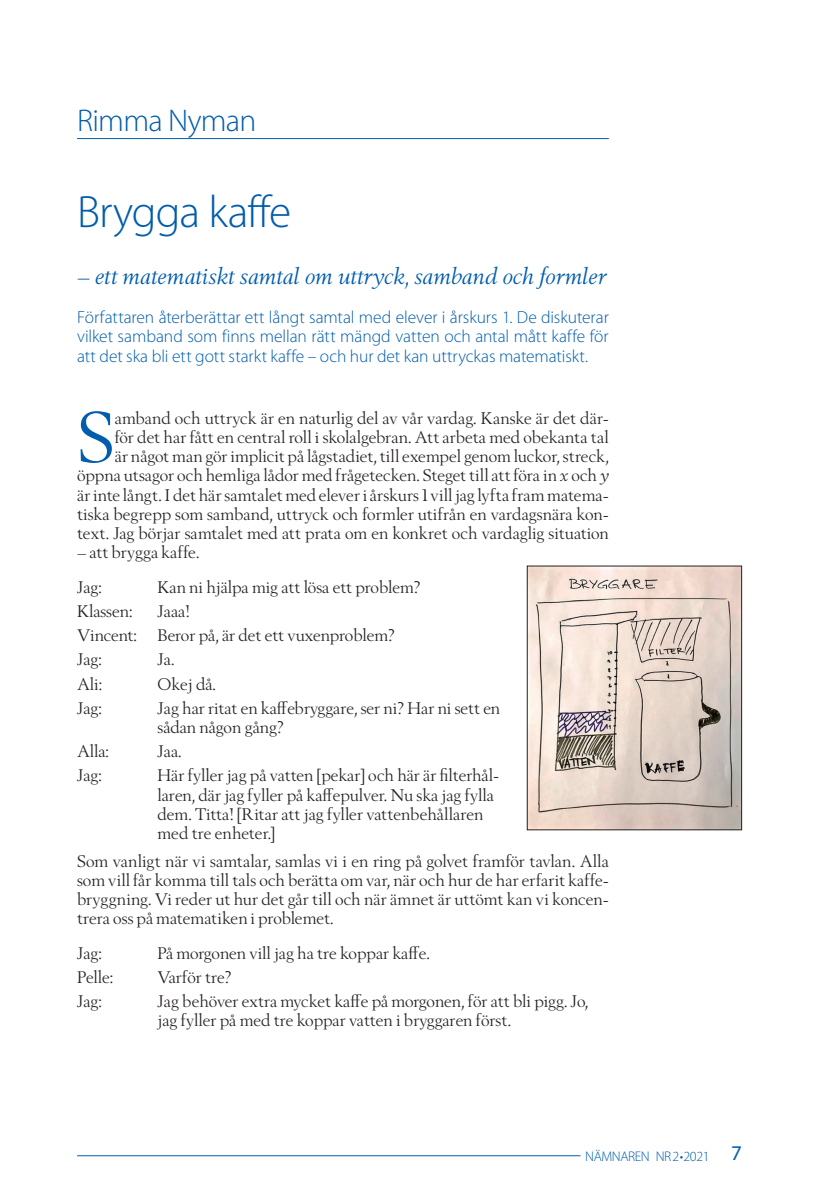
<style>
.page{position:relative;width:819px;height:1201px;background:#fff}
.page>*{position:absolute;margin:0;border:0;box-sizing:border-box;transform-origin:0 0}
.t1{font:71.05px "Berling Nova Display Pro";color:#015dad}
.t2{font:300 45.5px "Myriad Pro";letter-spacing:-.02em;color:#015dad}
.t3{font:300 31.5px "Myriad Pro";letter-spacing:-.025em;color:#015dad}
.t4{font:italic 22.75px "Berling Nova Display Pro";letter-spacing:-.005em;color:#015dad}
.t5{font:300 17.5px/19.2px "Myriad Pro";letter-spacing:-.005em;color:#015dad;text-align:justify}
.t6{font:16.62px/19.2px "Berling Nova Display Pro";color:#231f20}
.t7{font:300 14px "Myriad Pro";letter-spacing:-.03em;color:#015dad}
.s1{font-style:italic}
.s2{font-weight:400;font-size:21px}
</style>
<div class="page">
<hr style="left:77px;top:138px;width:531px;height:1px;background:#015dad">
<hr style="left:77px;top:1155px;width:503px;height:1px;background:#015dad">
<img style="left:529px;top:568px;width:210px;height:260px">
<div style="left:527px;top:566px;width:214px;height:264px;border:1px solid #231f20"></div>
<h3 class="t3" style="left:77px;top:103px;width:181px">Rimma Nyman</h3>
<h2 class="t2" style="left:77px;top:186px;width:215px">Brygga kaffe</h2>
<h3 class="t4" style="left:77px;top:263px;width:530px">– ett matematiskt samtal om uttryck, samband och formler</h3>
<p class="t5" style="left:77px;top:308px;width:533px">Författaren återberättar ett långt samtal med elever i årskurs 1. De diskuterar vilket samband som finns mellan rätt mängd vatten och antal mått kaffe för att det ska bli ett gott starkt kaffe – och hur det kan uttryckas matematiskt.</p>
<p class="t6" style="left:77px;top:408px;width:533px;text-align:right">amband och uttryck är en naturlig del av vår vardag. Kanske är det där-<br>för det har fått en central roll i skolalgebran. Att arbeta med obekanta tal<br>är något man gör implicit på lågstadiet, till exempel genom luckor, streck, öppna utsagor och hemliga lådor med frågetecken. Steget till att föra in <span class="s1">x</span> och <span class="s1">y </span>är inte långt. I det här samtalet med elever i årskurs 1 vill jag lyfta fram matema&shy;tiska begrepp som samband, uttryck och formler utifrån en vardagsnära kon&shy;text. Jag börjar samtalet med att prata om en konkret och vardaglig situation</p>
<p class="t6" style="left:77px;top:535px;width:124px;line-height:34.1px">– att brygga kaffe.<br>Jag:</p>
<h1 class="t1" style="left:77px;top:394px;width:39px">S</h1>
<p class="t6" style="left:157px;top:577px;width:265px">Kan ni hjälpa mig att lösa ett problem?</p>
<p class="t6" style="left:77px;top:601px;width:57px">Klassen:</p>
<p class="t6" style="left:157px;top:601px;width:34px">Jaaa!</p>
<p class="t6" style="left:77px;top:625px;width:61px">Vincent:</p>
<p class="t6" style="left:157px;top:625px;width:239px">Beror på, är det ett vuxenproblem?</p>
<p class="t6" style="left:77px;top:649px;width:26px">Jag:</p>
<p class="t6" style="left:157px;top:649px;width:18px">Ja.</p>
<p class="t6" style="left:77px;top:674px;width:27px">Ali:</p>
<p class="t6" style="left:157px;top:674px;width:60px">Okej då.</p>
<p class="t6" style="left:77px;top:698px;width:26px">Jag:</p>
<p class="t6" style="left:157px;top:698px;width:344px">Jag har ritat en kaffebryggare, ser ni? Har ni sett en sådan någon gång?</p>
<p class="t6" style="left:77px;top:741px;width:33px">Alla:</p>
<p class="t6" style="left:157px;top:741px;width:25px">Jaa.</p>
<p class="t6" style="left:77px;top:765px;width:26px">Jag:</p>
<p class="t6" style="left:157px;top:765px;width:343px">Här fyller jag på vatten [pekar] och här är filterhål&shy;laren, där jag fyller på kaffepulver. Nu ska jag fylla dem. Titta! [Ritar att jag fyller vattenbehållaren med tre enheter.]</p>
<p class="t6" style="left:77px;top:851px;width:533px;text-align:justify">Som vanligt när vi samtalar, samlas vi i en ring på golvet framför tavlan. Alla som vill får komma till tals och berätta om var, när och hur de har erfarit kaffe&shy;bryggning. Vi reder ut hur det går till och när ämnet är uttömt kan vi koncen&shy;trera oss på matematiken i problemet.</p>
<p class="t6" style="left:77px;top:942px;width:26px">Jag:</p>
<p class="t6" style="left:157px;top:942px;width:274px">På morgonen vill jag ha tre koppar kaffe.</p>
<p class="t6" style="left:77px;top:967px;width:38px">Pelle:</p>
<p class="t6" style="left:157px;top:967px;width:76px">Varför tre?</p>
<p class="t6" style="left:77px;top:991px;width:26px">Jag:</p>
<p class="t6" style="left:157px;top:991px;width:432px">Jag behöver extra mycket kaffe på morgonen, för att bli pigg. Jo, jag fyller på med tre koppar vatten i bryggaren först.</p>
<p class="t7" style="left:585px;top:1148px;width:158px">NÄMNAREN NR2•2021 <span class="s2">7</span></p>
</div>
